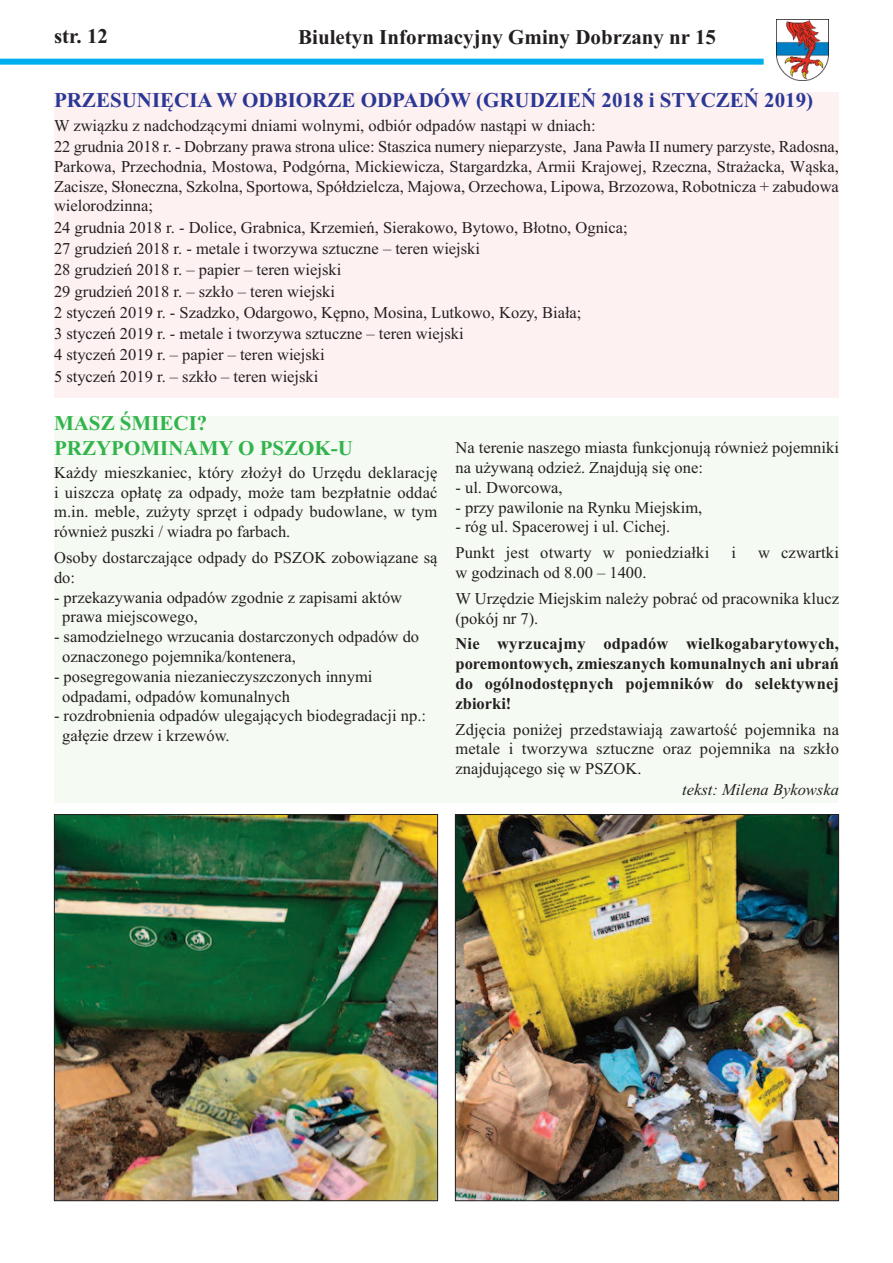
<style>
.page{position:relative;width:893px;height:1263px;background:#fff}
.page>*{position:absolute;margin:0;border:0;box-sizing:border-box;transform-origin:0 0}
.t1{font:700 21px "Times New Roman";color:#293795}
.t2{font:700 21px "Times New Roman";color:#231f20}
.t3{font:700 21px/25.2px "Times New Roman";color:#31b44b}
.t4{font:16.5px/19.8px "Times New Roman";color:#231f20}
.t5{font:700 16.5px/20px "Times New Roman";letter-spacing:.01em;color:#231f20;text-align:justify}
.t6{font:italic 16.5px "Times New Roman";color:#231f20}
</style>
<div class="page">
<div style="left:0;top:59px;width:764px;height:6px;background:#00aeef"></div>
<img style="left:776px;top:19px;width:52px;height:61px">
<div style="left:54px;top:416px;width:785px;height:387px;background:#f5faf3"></div>
<img style="left:457px;top:816px;width:380px;height:383px">
<div style="left:455px;top:814px;width:384px;height:387px;border:1px solid #231f20"></div>
<img style="left:56px;top:816px;width:380px;height:383px">
<div style="left:54px;top:814px;width:384px;height:387px;border:1px solid #231f20"></div>
<div style="left:54px;top:93px;width:785px;height:305px;background:#fdf1f2"></div>
<p class="t2" style="left:54px;top:24px;width:56px">str. 12</p>
<p class="t2" style="left:298px;top:25px;width:419px">Biuletyn Informacyjny Gminy Dobrzany nr 15</p>
<p class="t1" style="left:54px;top:87px;width:761px">PRZESUNIĘCIA W ODBIORZE ODPADÓW (GRUDZIEŃ 2018 i STYCZEŃ 2019)</p>
<p class="t4" style="left:54px;top:114px;width:786px;line-height:21.3px">W związku z nadchodzącymi dniami wolnymi, odbiór odpadów nastąpi w dniach:<br>22 grudnia 2018 r. - Dobrzany prawa strona ulice: Staszica numery nieparzyste, Jana Pawła II numery parzyste, Radosna,</p>
<p class="t4" style="left:54px;top:156px;width:786px;text-align:justify">Parkowa, Przechodnia, Mostowa, Podgórna, Mickiewicza, Stargardzka, Armii Krajowej, Rzeczna, Strażacka, Wąska, Zacisze, Słoneczna, Szkolna, Sportowa, Spółdzielcza, Majowa, Orzechowa, Lipowa, Brzozowa, Robotnicza + zabudowa wielorodzinna;</p>
<p class="t4" style="left:54px;top:216px;width:575px;line-height:21.3px">24 grudnia 2018 r. - Dolice, Grabnica, Krzemień, Sierakowo, Bytowo, Błotno, Ognica; 27 grudzień 2018 r. - metale i tworzywa sztuczne – teren wiejski<br>28 grudzień 2018 r. – papier – teren wiejski<br>29 grudzień 2018 r. – szkło – teren wiejski<br>2 styczeń 2019 r. - Szadzko, Odargowo, Kępno, Mosina, Lutkowo, Kozy, Biała;<br>3 styczeń 2019 r. - metale i tworzywa sztuczne – teren wiejski<br>4 styczeń 2019 r. – papier – teren wiejski<br>5 styczeń 2019 r. – szkło – teren wiejski</p>
<p class="t3" style="left:54px;top:410px;width:301px">MASZ ŚMIECI?<br>PRZYPOMINAMY O PSZOK-U</p>
<p class="t4" style="left:54px;top:462px;width:385px;text-align:justify">Każdy mieszkaniec, który złożył do Urzędu deklarację i uiszcza opłatę za odpady, może tam bezpłatnie oddać m.in. meble, zużyty sprzęt i odpady budowlane, w tym również puszki / wiadra po farbach.</p>
<p class="t4" style="left:54px;top:547px;width:385px">Osoby dostarczające odpady do PSZOK zobowiązane są do:</p>
<p class="t4" style="left:62px;top:587px;width:341px;text-indent:-8px">- przekazywania odpadów zgodnie z zapisami aktów prawa miejscowego,</p>
<p class="t4" style="left:62px;top:627px;width:358px;text-indent:-8px">- samodzielnego wrzucania dostarczonych odpadów do oznaczonego pojemnika/kontenera,</p>
<p class="t4" style="left:62px;top:666px;width:312px;text-indent:-8px">- posegregowania niezanieczyszczonych innymi odpadami, odpadów komunalnych</p>
<p class="t4" style="left:62px;top:706px;width:365px;text-indent:-8px">- rozdrobnienia odpadów ulegających biodegradacji np.: gałęzie drzew i krzewów.</p>
<p class="t4" style="left:455px;top:438px;width:385px">Na terenie naszego miasta funkcjonują również pojemniki na używaną odzież. Znajdują się one:</p>
<p class="t4" style="left:455px;top:477px;width:109px">- ul. Dworcowa,</p>
<p class="t4" style="left:455px;top:497px;width:248px">- przy pawilonie na Rynku Miejskim,</p>
<p class="t4" style="left:455px;top:514px;width:255px;line-height:25.8px">- róg ul. Spacerowej i ul. Cichej.<br>Punkt jest otwarty w poniedziałki</p>
<p class="t4" style="left:731px;top:543px;width:6px">i</p>
<p class="t4" style="left:758px;top:543px;width:82px">w czwartki</p>
<p class="t4" style="left:455px;top:559px;width:385px;line-height:25.8px">w godzinach od 8.00 – 1400.<br>W Urzędzie Miejskim należy pobrać od pracownika klucz</p>
<p class="t4" style="left:455px;top:608px;width:84px">(pokój nr 7).</p>
<p class="t5" style="left:455px;top:633px;width:385px">Nie wyrzucajmy odpadów wielkogabarytowych, poremontowych, zmieszanych komunalnych ani ubrań do ogólnodostępnych pojemników do selektywnej zbiorki!</p>
<p class="t4" style="left:455px;top:719px;width:385px;text-align:justify">Zdjęcia poniżej przedstawiają zawartość pojemnika na metale i tworzywa sztuczne oraz pojemnika na szkło znajdującego się w PSZOK.</p>
<p class="t6" style="left:682px;top:780px;width:158px">tekst: Milena Bykowska</p>
</div>
